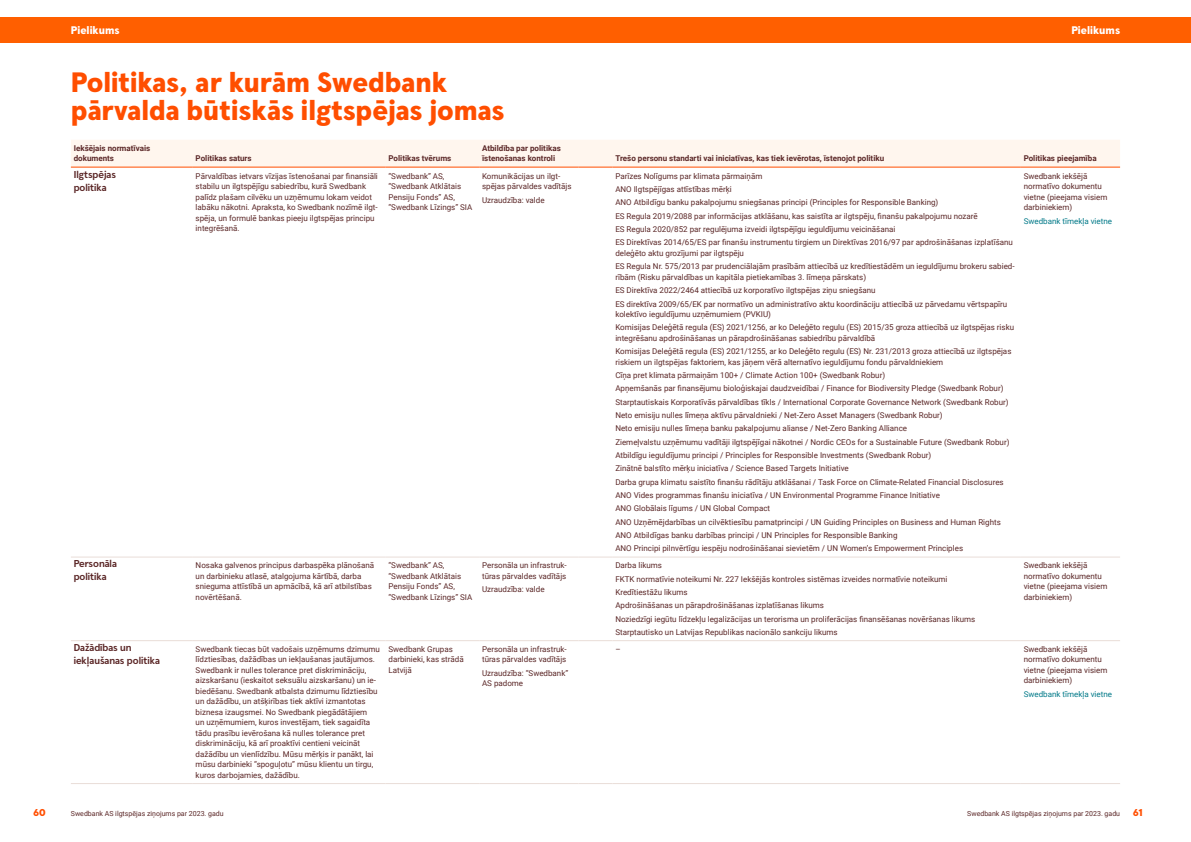
<style>
.page{position:relative;width:1191px;height:842px;background:#fff}
.page>*{position:absolute;margin:0;border:0;box-sizing:border-box;transform-origin:0 0}
.t1{font:900 28px/28px "Swedbank Headline";color:#ff4e00}
.t2{font:900 11px "Swedbank Headline";color:#fff}
.t3{font:700 10px/13px "Swedbank Headline";color:#5b2727}
.t4{font:900 10px "Swedbank Headline";color:#ff4e00}
.t5{font:8px/10.5px "Roboto";color:#5b2727}
.t6{font:700 8px/10.5px "Roboto";color:#5b2727}
.t7{font:8px "Roboto";color:#007988}
.t8{font:7px "Roboto";color:#5b2727}
</style>
<div class="page">
<div style="left:71px;top:140px;width:1049px;height:27px;background:#fff6ee"></div>
<hr style="left:71px;top:557px;width:122px;height:1px;background:#e9ddd8">
<hr style="left:193px;top:557px;width:193px;height:1px;background:#e9ddd8">
<hr style="left:386px;top:557px;width:93px;height:1px;background:#e9ddd8">
<hr style="left:479px;top:557px;width:99px;height:1px;background:#e9ddd8">
<hr style="left:578px;top:557px;width:34px;height:1px;background:#e9ddd8">
<hr style="left:612px;top:557px;width:408px;height:1px;background:#e9ddd8">
<hr style="left:1020px;top:557px;width:100px;height:1px;background:#e9ddd8">
<hr style="left:71px;top:640px;width:122px;height:1px;background:#e9ddd8">
<hr style="left:193px;top:640px;width:193px;height:1px;background:#e9ddd8">
<hr style="left:386px;top:640px;width:93px;height:1px;background:#e9ddd8">
<hr style="left:479px;top:640px;width:99px;height:1px;background:#e9ddd8">
<hr style="left:578px;top:640px;width:34px;height:1px;background:#e9ddd8">
<hr style="left:612px;top:640px;width:408px;height:1px;background:#e9ddd8">
<hr style="left:1020px;top:640px;width:100px;height:1px;background:#e9ddd8">
<hr style="left:71px;top:783px;width:122px;height:1px;background:#e9ddd8">
<hr style="left:193px;top:783px;width:193px;height:1px;background:#e9ddd8">
<hr style="left:386px;top:783px;width:93px;height:1px;background:#e9ddd8">
<hr style="left:479px;top:783px;width:99px;height:1px;background:#e9ddd8">
<hr style="left:578px;top:783px;width:34px;height:1px;background:#e9ddd8">
<hr style="left:612px;top:783px;width:408px;height:1px;background:#e9ddd8">
<hr style="left:1020px;top:783px;width:100px;height:1px;background:#e9ddd8">
<hr style="left:71px;top:167px;width:122px;height:1px;background:#ff4e00">
<hr style="left:193px;top:167px;width:193px;height:1px;background:#ff4e00">
<hr style="left:386px;top:167px;width:93px;height:1px;background:#ff4e00">
<hr style="left:479px;top:167px;width:99px;height:1px;background:#ff4e00">
<hr style="left:578px;top:167px;width:34px;height:1px;background:#ff4e00">
<hr style="left:612px;top:167px;width:408px;height:1px;background:#ff4e00">
<hr style="left:1020px;top:167px;width:100px;height:1px;background:#ff4e00">
<div style="left:595px;top:17px;width:596px;height:26px;background:#ff5f00"></div>
<div style="left:0;top:17px;width:595px;height:26px;background:#ff5f00"></div>
<h2 class="t2" style="left:71px;top:23px;width:50px">Pielikums</h2>
<h2 class="t2" style="left:1071px;top:23px;width:50px">Pielikums</h2>
<h1 class="t1" style="left:71px;top:69px;width:435px">Politikas, ar kurām Swedbank pārvalda būtiskās ilgtspējas jomas</h1>
<p class="t6" style="left:74px;top:143px;width:78px">Iekšējais normatīvais dokuments</p>
<p class="t6" style="left:196px;top:153px;width:57px">Politikas saturs</p>
<p class="t6" style="left:388px;top:153px;width:64px">Politikas tvērums</p>
<p class="t6" style="left:482px;top:143px;width:80px">Atbildība par politikas īstenošanas kontroli</p>
<p class="t6" style="left:615px;top:153px;width:270px">Trešo personu standarti vai iniciatīvas, kas tiek ievērotas, īstenojot politiku</p>
<p class="t6" style="left:1023px;top:153px;width:74px">Politikas pieejamība</p>
<p class="t3" style="left:74px;top:168px;width:44px">Ilgtspējas politika</p>
<p class="t5" style="left:196px;top:170px;width:184px">Pārvaldības ietvars vīzijas īstenošanai par finansiāli stabilu un ilgtspējīgu sabiedrību, kurā Swedbank palīdz plašam cilvēku un uzņēmumu lokam veidot labāku nākotni. Apraksta, ko Swedbank nozīmē ilgt&shy;spēja, un formulē bankas pieeju ilgtspējas principu integrēšanā.</p>
<p class="t5" style="left:388px;top:170px;width:85px">“Swedbank” AS, “Swedbank Atklātais<br>Pensiju Fonds” AS, “Swedbank Līzings” SIA</p>
<p class="t5" style="left:482px;top:170px;width:91px">Komunikācijas un ilgt&shy;spējas pārvaldes vadītājs</p>
<p class="t5" style="left:615px;top:169px;width:399px;line-height:13.3px">Parīzes Nolīgums par klimata pārmaiņām<br>ANO Ilgtspējīgas attīstības mērķi<br>ANO Atbildīgu banku pakalpojumu sniegšanas principi (Principles for Responsible Banking)<br>ES Regula 2019/2088 par informācijas atklāšanu, kas saistīta ar ilgtspēju, finanšu pakalpojumu nozarē<br>ES Regula 2020/852 par regulējuma izveidi ilgtspējīgu ieguldījumu veicināšanai<br>ES Direktīvas 2014/65/ES par finanšu instrumentu tirgiem un Direktīvas 2016/97 par apdrošināšanas izplatīšanu</p>
<p class="t5" style="left:615px;top:246px;width:401px;line-height:13.3px">deleģēto aktu grozījumi par ilgtspēju<br>ES Regula Nr. 575/2013 par prudenciālajām prasībām attiecībā uz kredītiestādēm un ieguldījumu brokeru sabied-</p>
<p class="t5" style="left:615px;top:270px;width:393px;line-height:13.3px">rībām (Risku pārvaldības un kapitāla pietiekamības 3. līmeņa pārskats)<br>ES Direktīva 2022/2464 attiecībā uz korporatīvo ilgtspējas ziņu sniegšanu<br>ES direktīva 2009/65/EK par normatīvo un administratīvo aktu koordināciju attiecībā uz pārvedamu vērtspapīru</p>
<p class="t5" style="left:615px;top:307px;width:400px;line-height:13.3px">kolektīvo ieguldījumu uzņēmumiem (PVKIU)<br>Komisijas Deleģētā regula (ES) 2021/1256, ar ko Deleģēto regulu (ES) 2015/35 groza attiecībā uz ilgtspējas risku</p>
<p class="t5" style="left:615px;top:331px;width:397px;line-height:13.3px">integrēšanu apdrošināšanas un pārapdrošināšanas sabiedrību pārvaldībā<br>Komisijas Deleģētā regula (ES) 2021/1255, ar ko Deleģēto regulu (ES) Nr. 231/2013 groza attiecībā uz ilgtspējas</p>
<p class="t5" style="left:615px;top:355px;width:396px;line-height:13.3px">riskiem un ilgtspējas faktoriem, kas jāņem vērā alternatīvo ieguldījumu fondu pārvaldniekiem<br>Cīņa pret klimata pārmaiņām 100+ / Climate Action 100+ (Swedbank Robur)<br>Apņemšanās par finansējumu bioloģiskajai daudzveidībai / Finance for Biodiversity Pledge (Swedbank Robur)<br>Starptautiskais Korporatīvās pārvaldības tīkls / International Corporate Governance Network (Swedbank Robur)<br>Neto emisiju nulles līmeņa aktīvu pārvaldnieki / Net-Zero Asset Managers (Swedbank Robur)<br>Neto emisiju nulles līmeņa banku pakalpojumu alianse / Net-Zero Banking Alliance<br>Ziemeļvalstu uzņēmumu vadītāji ilgtspējīgai nākotnei / Nordic CEOs for a Sustainable Future (Swedbank Robur)<br>Atbildīgu ieguldījumu principi / Principles for Responsible Investments (Swedbank Robur)<br>Zinātnē balstīto mērķu iniciatīva / Science Based Targets Initiative<br>Darba grupa klimatu saistīto finanšu rādītāju atklāšanai / Task Force on Climate-Related Financial Disclosures ANO Vides programmas finanšu iniciatīva / UN Environmental Programme Finance Initiative<br>ANO Globālais līgums / UN Global Compact<br>ANO Uzņēmējdarbības un cilvēktiesību pamatprincipi / UN Guiding Principles on Business and Human Rights ANO Atbildīgas banku darbības principi / UN Principles for Responsible Banking<br>ANO Principi pilnvērtīgu iespēju nodrošināšanai sievietēm / UN Women’s Empowerment Principles</p>
<p class="t5" style="left:1023px;top:170px;width:85px">Swedbank iekšējā normatīvo dokumentu vietne (pieejama visiem darbiniekiem)</p>
<p class="t7" style="left:1023px;top:215px;width:90px">Swedbank tīmekļa vietne</p>
<p class="t5" style="left:482px;top:194px;width:64px">Uzraudzība: valde</p>
<p class="t3" style="left:74px;top:558px;width:45px">Personāla politika</p>
<p class="t5" style="left:196px;top:560px;width:180px">Nosaka galvenos principus darbaspēka plānošanā un darbinieku atlasē, atalgojuma kārtībā, darba snieguma attīstībā un apmācībā, kā arī atbilstības novērtēšanā.</p>
<p class="t5" style="left:388px;top:560px;width:85px">“Swedbank” AS, “Swedbank Atklātais<br>Pensiju Fonds” AS, “Swedbank Līzings” SIA</p>
<p class="t5" style="left:482px;top:560px;width:86px">Personāla un infrastruk&shy;tūras pārvaldes vadītājs</p>
<p class="t5" style="left:482px;top:584px;width:64px">Uzraudzība: valde</p>
<p class="t3" style="left:74px;top:641px;width:88px">Dažādības un iekļaušanas politika</p>
<p class="t5" style="left:196px;top:643px;width:186px">Swedbank tiecas būt vadošais uzņēmums dzimumu līdztiesības, dažādības un iekļaušanas jautājumos.<br>Swedbank ir nulles tolerance pret diskrimināciju, aizskaršanu (ieskaitot seksuālu aizskaršanu) un ie&shy;biedēšanu. Swedbank atbalsta dzimumu līdztiesību un dažādību, un atšķirības tiek aktīvi izmantotas biznesa izaugsmei. No Swedbank piegādātājiem<br>un uzņēmumiem, kuros investējam, tiek sagaidīta tādu prasību ievērošana kā nulles tolerance pret diskrimināciju, kā arī proaktīvi centieni veicināt dažādību un vienlīdzību. Mūsu mērķis ir panākt, lai mūsu darbinieki “spoguļotu” mūsu klientu un tirgu, kuros darbojamies, dažādību.</p>
<p class="t5" style="left:388px;top:643px;width:77px">Swedbank Grupas darbinieki, kas strādā<br>Latvijā</p>
<p class="t5" style="left:482px;top:643px;width:86px">Personāla un infrastruk&shy;tūras pārvaldes vadītājs</p>
<p class="t5" style="left:482px;top:667px;width:88px">Uzraudzība: “Swedbank”<br>AS padome</p>
<p class="t5" style="left:615px;top:558px;width:361px;line-height:13.3px">Darba likums<br>FKTK normatīvie noteikumi Nr. 227 Iekšējās kontroles sistēmas izveides normatīvie noteikumi Kredītiestāžu likums<br>Apdrošināšanas un pārapdrošināšanas izplatīšanas likums<br>Noziedzīgi iegūtu līdzekļu legalizācijas un terorisma un proliferācijas finansēšanas novēršanas likums Starptautisko un Latvijas Republikas nacionālo sankciju likums</p>
<p class="t5" style="left:1023px;top:560px;width:85px">Swedbank iekšējā normatīvo dokumentu vietne (pieejama visiem darbiniekiem)</p>
<p class="t5" style="left:615px;top:643px;width:7px">–</p>
<p class="t5" style="left:1023px;top:643px;width:85px">Swedbank iekšējā normatīvo dokumentu vietne (pieejama visiem darbiniekiem)</p>
<p class="t7" style="left:1023px;top:688px;width:90px">Swedbank tīmekļa vietne</p>
<p class="t4" style="left:33px;top:807px;width:14px">60</p>
<p class="t8" style="left:71px;top:809px;width:154px">Swedbank AS ilgtspējas ziņojums par 2023. gadu</p>
<p class="t8" style="left:967px;top:809px;width:154px">Swedbank AS ilgtspējas ziņojums par 2023. gadu</p>
<p class="t4" style="left:1132px;top:807px;width:11px">61</p>
</div>
